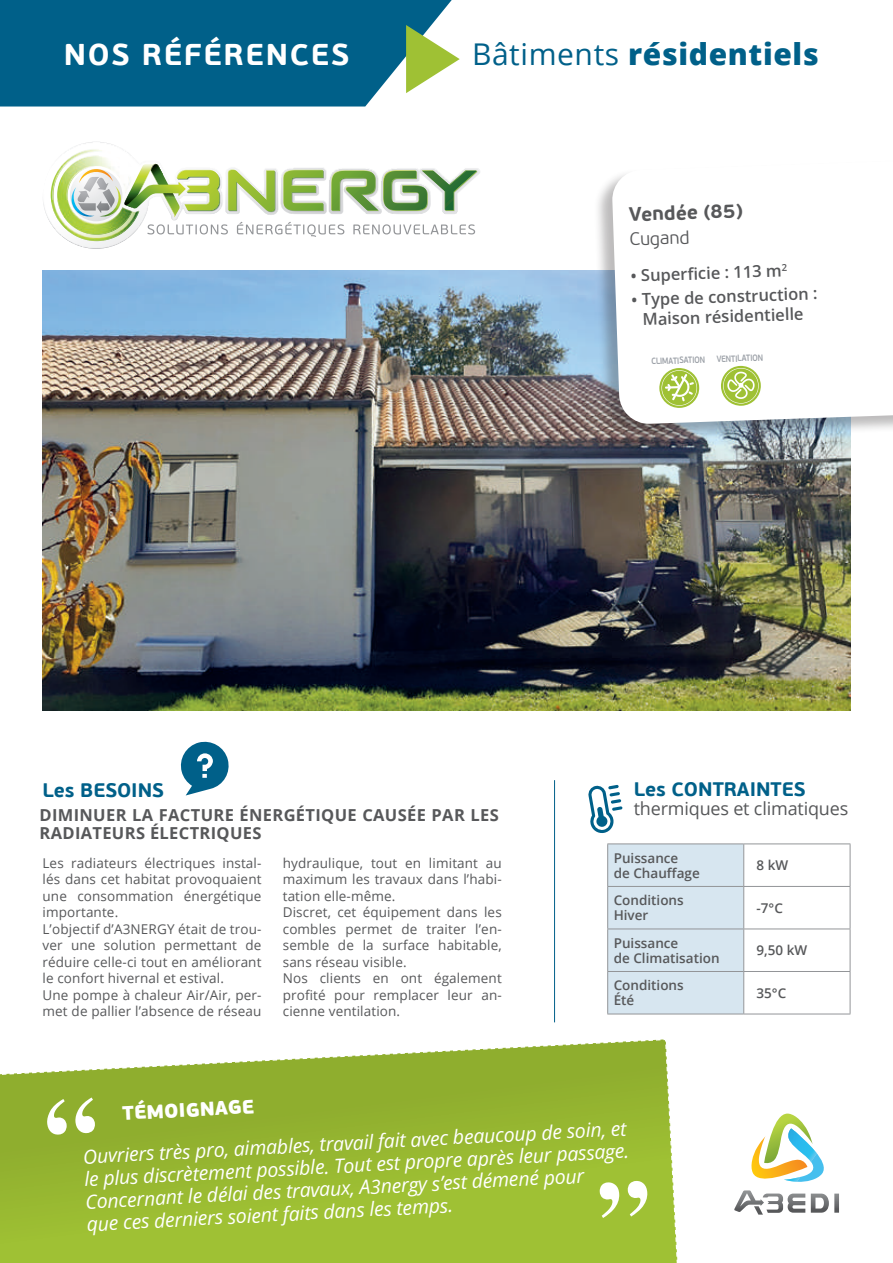
<style>
.page{position:relative;width:893px;height:1263px;background:#fff}
.page>*{position:absolute;margin:0;border:0;box-sizing:border-box;transform-origin:0 0}
.t1{font:800 30px "Open Sans";letter-spacing:.02em;color:#006089}
.t2{font:700 30px "PF Beau Sans Pro";letter-spacing:.06em;color:#fff}
.t3{font:italic 19.5px/22.5px "Open Sans";color:#fff}
.t4{font:700 19.5px "PF Beau Sans Pro";color:#006089}
.t5{font:700 19.5px "PF Beau Sans Pro";color:#57585a}
.t6{font:900 19.5px "PF Beau Sans Pro";color:#fff}
.t7{font:18px "Open Sans";letter-spacing:-.01em;color:#57585a}
.t8{font:300 18px "PF Beau Sans Pro";color:#57585a}
.t9{font:700 16.5px/18px "Open Sans";letter-spacing:.02em;color:#57585a}
.t10{font:600 16.5px/19.8px "Open Sans";color:#57585a;text-align:center}
.t11{font:13.5px/16.5px "Open Sans";letter-spacing:.01em;color:#57585a}
.t12{font:600 13.5px/15px "Open Sans";color:#57585a}
.t13{font:600 9px "PF Beau Sans Pro";color:#9a9fa6;scale:.85 1}
.s1{font-weight:400}
</style>
<div class="page">
<img style="left:43px;top:270px;width:807px;height:440px">
<svg style="left:180px;top:741px;width:49px;height:54px"></svg>
<hr style="left:554px;top:780px;width:1px;height:242px;background:#006089">
<svg style="left:588px;top:785px;width:34px;height:48px"></svg>
<svg style="left:608px;top:844px;width:242px;height:170px"></svg>
<hr style="left:607px;top:843px;width:137px;height:1px;background:#939598">
<hr style="left:607px;top:844px;width:1px;height:42px;background:#939598">
<hr style="left:744px;top:843px;width:106px;height:1px;background:#939598">
<hr style="left:743px;top:844px;width:1px;height:42px;background:#939598">
<hr style="left:850px;top:844px;width:1px;height:42px;background:#939598">
<hr style="left:607px;top:886px;width:137px;height:1px;background:#939598">
<hr style="left:607px;top:887px;width:1px;height:41px;background:#939598">
<hr style="left:744px;top:886px;width:106px;height:1px;background:#939598">
<hr style="left:743px;top:887px;width:1px;height:41px;background:#939598">
<hr style="left:850px;top:887px;width:1px;height:41px;background:#939598">
<hr style="left:607px;top:928px;width:137px;height:1px;background:#939598">
<hr style="left:607px;top:929px;width:1px;height:42px;background:#939598">
<hr style="left:744px;top:928px;width:106px;height:1px;background:#939598">
<hr style="left:743px;top:929px;width:1px;height:42px;background:#939598">
<hr style="left:850px;top:929px;width:1px;height:42px;background:#939598">
<hr style="left:607px;top:971px;width:137px;height:1px;background:#939598">
<hr style="left:607px;top:972px;width:1px;height:42px;background:#939598">
<hr style="left:744px;top:971px;width:106px;height:1px;background:#939598">
<hr style="left:743px;top:972px;width:1px;height:42px;background:#939598">
<hr style="left:850px;top:972px;width:1px;height:42px;background:#939598">
<hr style="left:607px;top:1014px;width:137px;height:1px;background:#939598">
<hr style="left:744px;top:1014px;width:106px;height:1px;background:#939598">
<img style="left:43px;top:142px;width:234px;height:106px">
<svg style="left:147px;top:224px;width:81px;height:10px"></svg>
<svg style="left:237px;top:222px;width:107px;height:15px"></svg>
<svg style="left:353px;top:224px;width:122px;height:10px"></svg>
<svg style="left:228px;top:169px;width:96px;height:43px"></svg>
<svg style="left:139px;top:164px;width:47px;height:54px"></svg>
<img style="left:51px;top:150px;width:88px;height:50px">
<img style="left:53px;top:149px;width:82px;height:51px">
<img style="left:51px;top:200px;width:88px;height:40px">
<img style="left:53px;top:152px;width:42px;height:69px">
<div style="left:0;top:0;width:452px;height:107px;background:#006089"></div>
<svg style="left:406px;top:25px;width:54px;height:68px"></svg>
<div style="left:594px;top:159px;width:299px;height:282px;background:#231f20;opacity:.3"></div>
<svg style="left:612px;top:159px;width:281px;height:265px"></svg>
<svg style="left:734px;top:1113px;width:105px;height:101px"></svg>
<svg style="left:660px;top:369px;width:38px;height:38px"></svg>
<div style="left:659px;top:368px;width:40px;height:40px;border:2px solid #9fc134;border-radius:50%"></div>
<svg style="left:722px;top:367px;width:38px;height:38px"></svg>
<div style="left:721px;top:366px;width:40px;height:40px;border:2px solid #9fc134;border-radius:50%"></div>
<svg style="left:0;top:1039px;width:678px;height:224px;background:#a0be43"></svg>
<h1 class="t2" style="left:64px;top:36px;width:287px">NOS RÉFÉRENCES</h1>
<h1 class="t1" style="left:472px;top:31px;width:348px"><span class="s1">Bâtiments</span> résidentiels</h1>
<h2 class="t5" style="left:628px;top:202px;width:116px;rotate:-2deg">Vendée (85)</h2>
<h3 class="t8" style="left:629px;top:229px;width:61px;rotate:-2deg">Cugand</h3>
<p class="t10" style="left:630px;top:265px;width:158px;rotate:-2deg">• Superfi cie : 113 m<sup>2</sup></p>
<p class="t10" style="left:631px;top:290px;width:188px;rotate:-2deg">• Type de construction :<br>Maison résidentielle</p>
<p class="t13" style="left:651px;top:356px;width:65px;rotate:-2deg">CLIMATISATION</p>
<p class="t13" style="left:716px;top:354px;width:56px;rotate:-2deg">VENTILATION</p>
<h2 class="t4" style="left:43px;top:778px;width:123px">Les BESOINS</h2>
<h2 class="t4" style="left:634px;top:777px;width:173px">Les CONTRAINTES</h2>
<h3 class="t7" style="left:634px;top:796px;width:216px">thermiques et climatiques</h3>
<p class="t12" style="left:614px;top:850px;width:88px">Puissance<br>de Chauffage</p>
<p class="t12" style="left:756px;top:858px;width:33px">8 kW</p>
<p class="t12" style="left:614px;top:893px;width:72px">Conditions<br>Hiver</p>
<p class="t12" style="left:756px;top:900px;width:28px">-7°C</p>
<p class="t12" style="left:614px;top:935px;width:107px">Puissance<br>de Climatisation</p>
<p class="t12" style="left:756px;top:943px;width:52px">9,50 kW</p>
<p class="t12" style="left:614px;top:978px;width:72px">Conditions<br>Été</p>
<p class="t12" style="left:756px;top:985px;width:31px">35°C</p>
<p class="t9" style="left:40px;top:806px;width:461px">DIMINUER LA FACTURE ÉNERGÉTIQUE CAUSÉE PAR LES<br>RADIATEURS ÉLECTRIQUES</p>
<p class="t11" style="left:43px;top:854px;width:220px">Les radiateurs électriques instal&shy;lés dans cet habitat provoquaient une consommation énergétique importante.<br>L’objectif d’A3NERGY était de trou&shy;ver une solution permettant de réduire celle-ci tout en améliorant le confort hivernal et estival.<br>Une pompe à chaleur Air/Air, per&shy;met de pallier l’absence de réseau</p>
<p class="t11" style="left:283px;top:854px;width:220px">hydraulique, tout en limitant au maximum les travaux dans l’habi&shy;tation elle-même.<br>Discret, cet équipement dans les combles permet de traiter l’en&shy;semble de la surface habitable, sans réseau visible.<br>Nos clients en ont également profité pour remplacer leur an&shy;cienne ventilation.</p>
<h2 class="t6" style="left:122px;top:1100px;width:133px;rotate:-3deg">TÉMOIGNAGE</h2>
<p class="t3" style="left:83px;top:1145px;width:547px;rotate:-3deg">Ouvriers très pro, aimables, travail fait avec beaucoup de soin, et le plus discrètement possible. Tout est propre après leur passage.<br>Concernant le délai des travaux, A3nergy s’est démené pour<br>que ces derniers soient faits dans les temps.</p>
</div>
